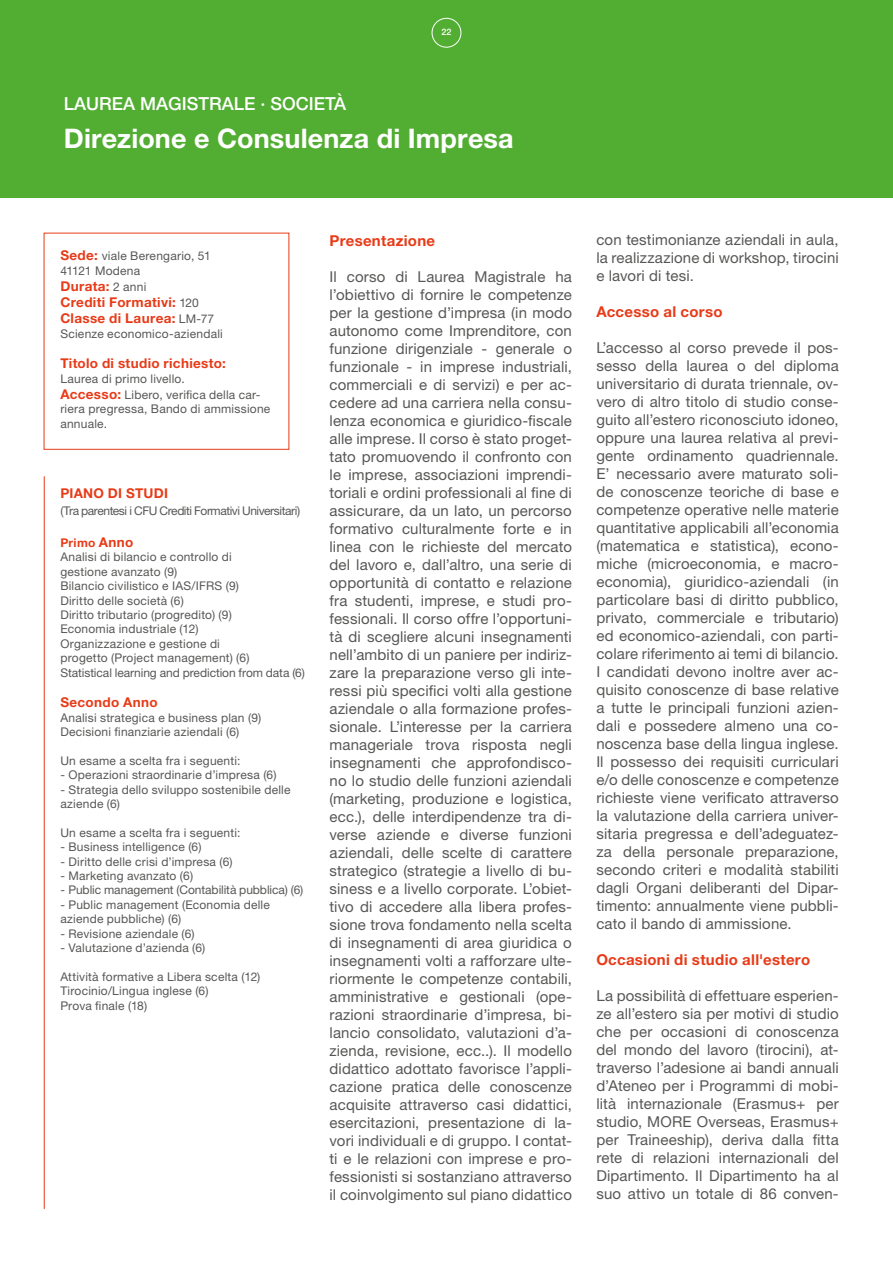
<style>
.page{position:relative;width:893px;height:1263px;background:#fff}
.page>*{position:absolute;margin:0;border:0;box-sizing:border-box;transform-origin:0 0}
.t1{font:700 27px "Helvetica Neue LT Std";letter-spacing:.005em;color:#fff}
.t2{font:500 18px "Helvetica Neue LT Std";color:#fff}
.t3{font:15px/18px "Helvetica Neue LT Std";letter-spacing:.01em;color:#575756;text-align:justify}
.t4{font:700 15px "Helvetica Neue LT Std";letter-spacing:.02em;color:#e73b18}
.t5{font:700 13.5px/16.2px "Helvetica Neue LT Std";letter-spacing:.025em;color:#e73b18}
.t6{font:12px/14.4px "Helvetica Neue LT Std";letter-spacing:.015em;color:#575756}
.t7{font:12px "Helvetica Neue LT Std";letter-spacing:-.04em;color:#575756}
.t8{font:12px "Helvetica Neue LT Std";letter-spacing:-.005em;color:#575756}
.t9{font:500 9px "Helvetica Neue LT Std";color:#fff}
.s1{font-weight:700;font-size:13.5px;color:#e73b18}
.s2{font-weight:400;font-size:12px;color:#575756}
.s3{font-weight:700;color:#e73b18}
</style>
<div class="page">
<div style="left:0;top:0;width:893px;height:197px;background:#52ae32"></div>
<hr style="left:44px;top:477px;width:1px;height:731px;background:#e73b18">
<div style="left:432px;top:18px;width:29px;height:29px;border:1px solid #fff;border-radius:50%"></div>
<p class="t2" style="left:64px;top:92px;width:284px">LAUREA MAGISTRALE · SOCIETÀ</p>
<p class="t9" style="left:441px;top:27px;width:12px">22</p>
<h1 class="t1" style="left:64px;top:121px;width:451px">Direzione e Consulenza di Impresa</h1>
<p class="t6" style="left:60px;top:249px;width:152px"><span class="s1">Sede:</span> viale Berengario, 51<br>41121 Modena</p>
<p class="t5" style="left:60px;top:278px;width:155px">Durata: <span class="s2">2 anni<br></span>Crediti Formativi: <span class="s2">120<br></span>Classe di Laurea: <span class="s2">LM-77</span></p>
<p class="t6" style="left:60px;top:326px;width:164px">Scienze economico-aziendali</p>
<p class="t5" style="left:60px;top:355px;width:167px">Titolo di studio richiesto:</p>
<p class="t6" style="left:60px;top:370px;width:202px;line-height:16.2px">Laurea di primo livello.<br><span class="s1">Accesso:</span> Libero, verifica della car-</p>
<p class="t6" style="left:60px;top:402px;width:211px">riera pregressa, Bando di ammissione annuale.</p>
<p class="t5" style="left:60px;top:485px;width:109px">PIANO DI STUDI</p>
<p class="t7" style="left:60px;top:503px;width:241px">(Tra parentesi i CFU Crediti Formativi Universitari)</p>
<p class="t6" style="left:60px;top:535px;width:246px"><span class="s3">Primo</span> <span class="s1">Anno<br></span>Analisi di bilancio e controllo di<br>gestione avanzato (9)<br>Bilancio civilistico e IAS/IFRS (9)<br>Diritto delle società (6)<br>Diritto tributario (progredito) (9)<br>Economia industriale (12)<br>Organizzazione e gestione di<br>progetto (Project management) (6)<br>Statistical learning and prediction from data (6)</p>
<p class="t5" style="left:60px;top:694px;width:99px">Secondo Anno</p>
<p class="t6" style="left:60px;top:710px;width:202px">Analisi strategica e business plan (9)<br>Decisioni finanziarie aziendali (6)</p>
<p class="t6" style="left:60px;top:753px;width:182px">Un esame a scelta fra i seguenti:</p>
<p class="t6" style="left:60px;top:767px;width:218px">- Operazioni straordinarie d’impresa (6)</p>
<p class="t6" style="left:60px;top:782px;width:232px">- Strategia dello sviluppo sostenibile delle aziende (6)</p>
<p class="t6" style="left:60px;top:825px;width:182px">Un esame a scelta fra i seguenti:</p>
<p class="t6" style="left:60px;top:839px;width:143px">- Business intelligence (6)</p>
<p class="t6" style="left:60px;top:854px;width:174px">- Diritto delle crisi d’impresa (6)</p>
<p class="t6" style="left:60px;top:868px;width:134px">- Marketing avanzato (6)</p>
<p class="t8" style="left:60px;top:883px;width:244px">- Public management (Contabilità pubblica) (6)</p>
<p class="t6" style="left:60px;top:897px;width:211px">- Public management (Economia delle aziende pubbliche) (6)</p>
<p class="t6" style="left:60px;top:926px;width:136px">- Revisione aziendale (6)</p>
<p class="t6" style="left:60px;top:940px;width:147px">- Valutazione d’azienda (6)</p>
<p class="t6" style="left:60px;top:969px;width:201px">Attività formative a Libera scelta (12)<br>Tirocinio/Lingua inglese (6)<br>Prova finale (18)</p>
<p class="t4" style="left:330px;top:231px;width:107px">Presentazione</p>
<p class="t3" style="left:330px;top:267px;width:244px">Il corso di Laurea Magistrale ha l’obiettivo di fornire le competenze per la gestione d’impresa (in modo autonomo come Imprenditore, con funzione dirigenziale - generale o funzionale - in imprese industriali, commerciali e di servizi) e per ac&shy;cedere ad una carriera nella consu&shy;lenza economica e giuridico-fiscale alle imprese. Il corso è stato proget&shy;tato promuovendo il confronto con le imprese, associazioni imprendi&shy;toriali e ordini professionali al fine di assicurare, da un lato, un percorso formativo culturalmente forte e in linea con le richieste del mercato del lavoro e, dall’altro, una serie di opportunità di contatto e relazione fra studenti, imprese, e studi pro&shy;fessionali. Il corso offre l’opportuni&shy;tà di scegliere alcuni insegnamenti nell’ambito di un paniere per indiriz&shy;zare la preparazione verso gli inte&shy;ressi più specifici volti alla gestione aziendale o alla formazione profes&shy;sionale. L’interesse per la carriera manageriale trova risposta negli insegnamenti che approfondisco&shy;no lo studio delle funzioni aziendali (marketing, produzione e logistica, ecc.), delle interdipendenze tra di&shy;verse aziende e diverse funzioni aziendali, delle scelte di carattere strategico (strategie a livello di bu&shy;siness e a livello corporate. L’obiet&shy;tivo di accedere alla libera profes&shy;sione trova fondamento nella scelta di insegnamenti di area giuridica o insegnamenti volti a rafforzare ulte&shy;riormente le competenze contabili, amministrative e gestionali (ope&shy;razioni straordinarie d’impresa, bi&shy;lancio consolidato, valutazioni d’a&shy;zienda, revisione, ecc..). Il modello didattico adottato favorisce l’appli&shy;cazione pratica delle conoscenze acquisite attraverso casi didattici, esercitazioni, presentazione di la&shy;vori individuali e di gruppo. I contat&shy;ti e le relazioni con imprese e pro&shy;fessionisti si sostanziano attraverso il coinvolgimento sul piano didattico</p>
<p class="t3" style="left:596px;top:230px;width:244px">con testimonianze aziendali in aula, la realizzazione di workshop, tirocini e lavori di tesi.</p>
<p class="t4" style="left:596px;top:302px;width:128px">Accesso al corso</p>
<p class="t3" style="left:596px;top:338px;width:244px">L’accesso al corso prevede il pos&shy;sesso della laurea o del diploma universitario di durata triennale, ov&shy;vero di altro titolo di studio conse&shy;guito all’estero riconosciuto idoneo, oppure una laurea relativa al previ&shy;gente ordinamento quadriennale.<br>E’ necessario avere maturato soli&shy;de conoscenze teoriche di base e competenze operative nelle materie quantitative applicabili all’economia (matematica e statistica), econo&shy;miche (microeconomia, e macro&shy;economia), giuridico-aziendali (in particolare basi di diritto pubblico, privato, commerciale e tributario) ed economico-aziendali, con parti&shy;colare riferimento ai temi di bilancio.<br>I candidati devono inoltre aver ac&shy;quisito conoscenze di base relative a tutte le principali funzioni azien&shy;dali e possedere almeno una co&shy;noscenza base della lingua inglese.<br>Il possesso dei requisiti curriculari e/o delle conoscenze e competenze richieste viene verificato attraverso la valutazione della carriera univer&shy;sitaria pregressa e dell’adeguatez&shy;za della personale preparazione, secondo criteri e modalità stabiliti dagli Organi deliberanti del Dipar&shy;timento: annualmente viene pubbli&shy;cato il bando di ammissione.</p>
<p class="t4" style="left:596px;top:950px;width:215px">Occasioni di studio all'estero</p>
<p class="t3" style="left:596px;top:986px;width:244px">La possibilità di effettuare esperien&shy;ze all’estero sia per motivi di studio che per occasioni di conoscenza del mondo del lavoro (tirocini), at&shy;traverso l’adesione ai bandi annuali d’Ateneo per i Programmi di mobi&shy;lità internazionale (Erasmus+ per studio, MORE Overseas, Erasmus+ per Traineeship), deriva dalla fitta rete di relazioni internazionali del Dipartimento. Il Dipartimento ha al suo attivo un totale di 86 conven-</p>
</div>
